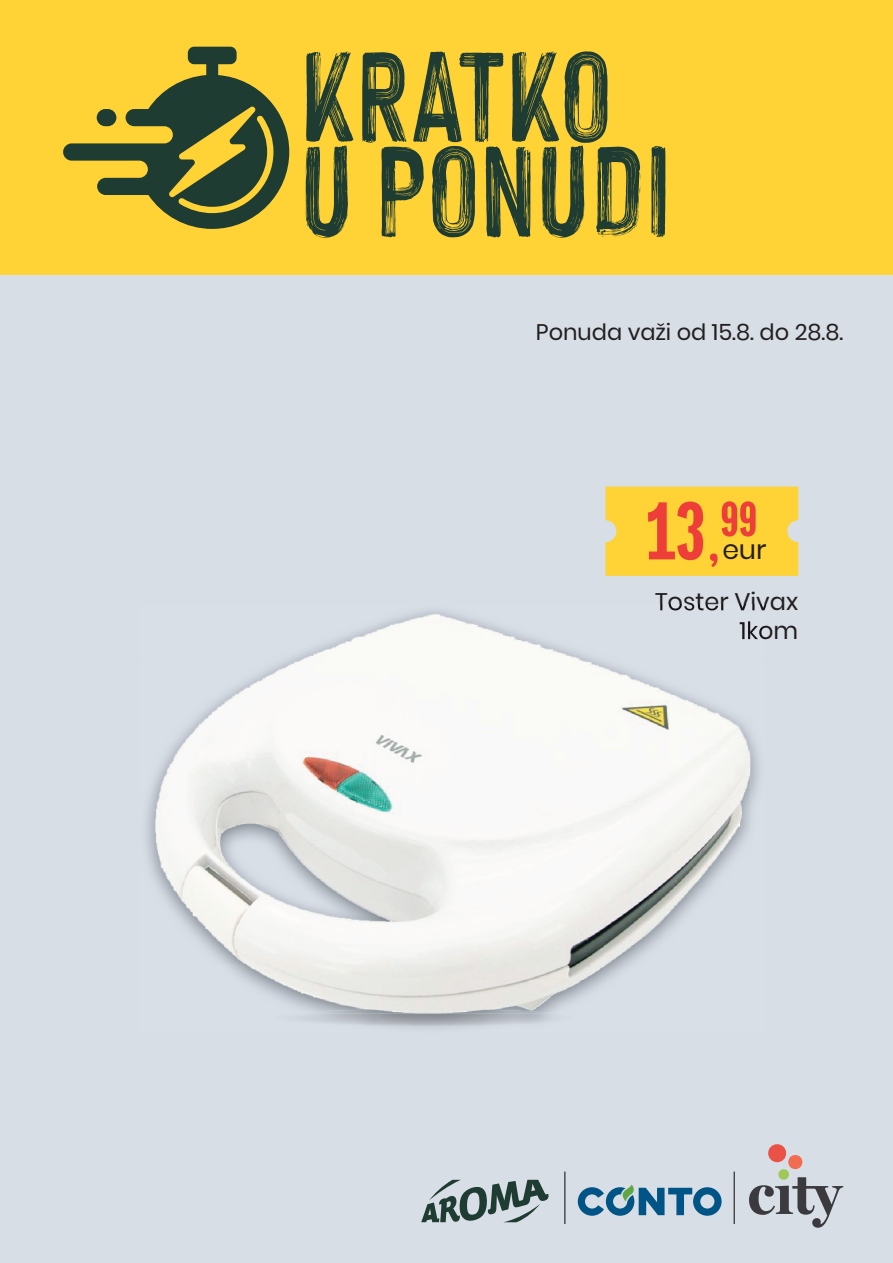
<style>
.page{position:relative;width:893px;height:1263px;background:#fff}
.page>*{position:absolute;margin:0;border:0;box-sizing:border-box;transform-origin:0 0}
.t1{font:140.25px "Hackney Personal Use Only";color:#1f3c32}
.t2{font:900 53.4px "Titular Alt";color:#ee3e3a}
.t3{font:26.7px "Poppins";color:#231f20}
.t4{font:24px/28.8px "Poppins";color:#231f20;text-align:right}
.t5{font:22.5px "Poppins";color:#231f20}
.s1{font-family:"Titular Alt";font-weight:900;font-size:89.1px;color:#ee3e3a}
.s2{font-family:"Titular Alt";font-weight:900;font-size:59.4px;color:#ee3e3a}
</style>
<div class="page">
<div style="left:0;top:246px;width:893px;height:1017px;background:#d7dee5"></div>
<div style="left:0;top:0;width:893px;height:274px;background:#ffd336"></div>
<svg style="left:63px;top:47px;width:226px;height:182px"></svg>
<div style="left:605px;top:487px;width:193px;height:89px;background:#ffd236"></div>
<img style="left:750px;top:737px;width:9px;height:71px">
<img style="left:660px;top:604px;width:105px;height:6px">
<img style="left:750px;top:621px;width:15px;height:18px">
<img style="left:155px;top:614px;width:595px;height:395px">
<img style="left:308px;top:1009px;width:248px;height:4px">
<img style="left:740px;top:621px;width:10px;height:18px">
<svg style="left:421px;top:1180px;width:128px;height:42px"></svg>
<svg style="left:578px;top:1184px;width:144px;height:32px"></svg>
<hr style="left:564px;top:1171px;width:1px;height:53px;background:#3a3a3f">
<hr style="left:734px;top:1171px;width:1px;height:53px;background:#3a3a3f">
<div style="left:778px;top:1169px;width:11px;height:11px;background:#9fc857;border-radius:50%"></div>
<div style="left:788px;top:1155px;width:14px;height:14px;background:#f16c51;border-radius:50%"></div>
<div style="left:768px;top:1144px;width:18px;height:18px;background:#ea5147;border-radius:50%"></div>
<svg style="left:749px;top:1177px;width:94px;height:51px"></svg>
<h1 class="t1" style="left:300px;top:20px;width:314px">KRATKO</h1>
<h1 class="t1" style="left:300px;top:115px;width:373px">U PONUDI</h1>
<p class="t5" style="left:536px;top:319px;width:309px">Ponuda važi od 15.8. do 28.8.</p>
<h2 class="t2" style="left:720px;top:491px;width:38px">99</h2>
<p class="t3" style="left:646px;top:534px;width:122px"><span class="s1">13</span><span class="s2">,</span>eur</p>
<p class="t4" style="left:655px;top:588px;width:145px">Toster Vivax<br>1kom</p>
</div>
